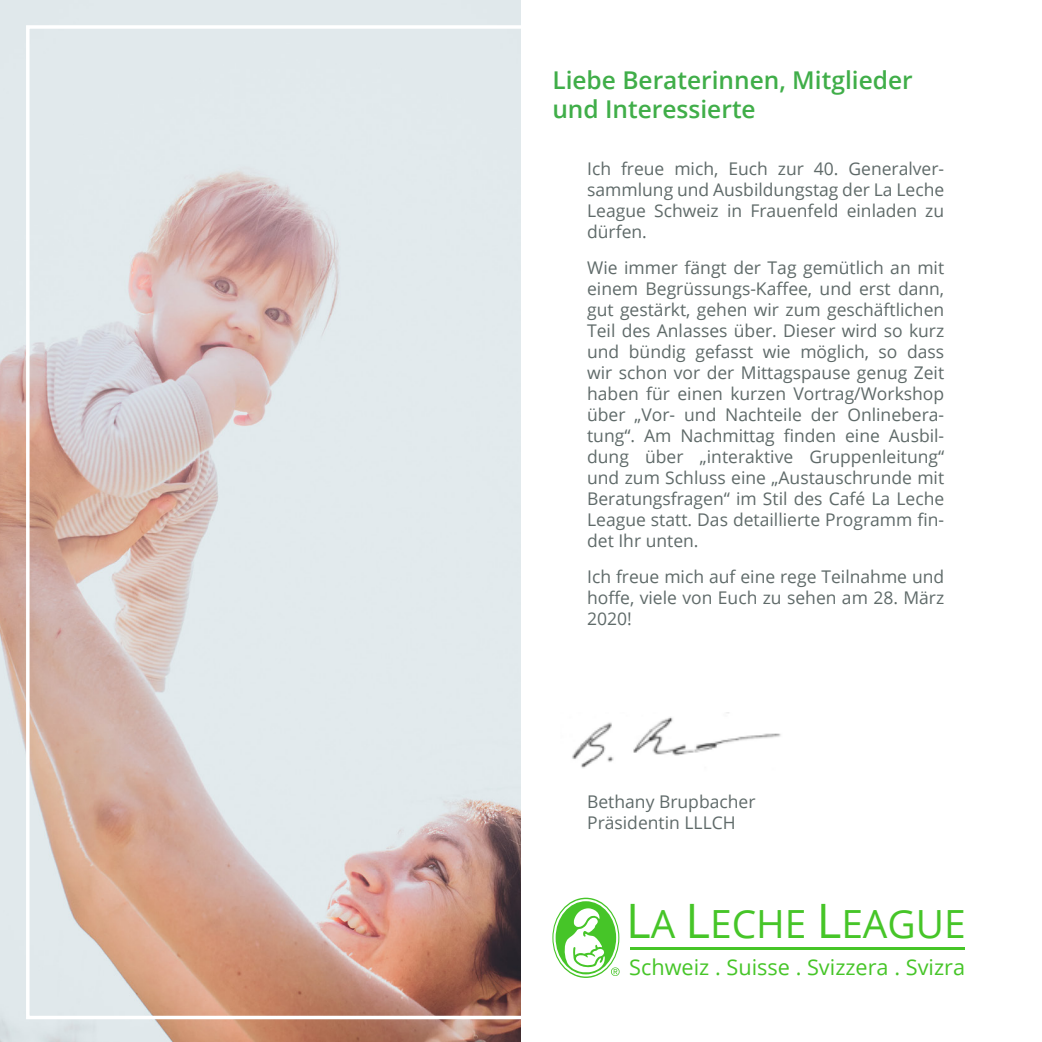
<style>
.page{position:relative;width:1042px;height:1042px;background:#fff}
.page>*{position:absolute;margin:0;border:0;box-sizing:border-box;transform-origin:0 0}
.t1{font:38.85px "Open Sans";color:#46c528}
.t2{font:600 24.5px/29.4px "Open Sans";color:#40ae49}
.t3{font:21.7px "Open Sans";color:#46c528}
.t4{font:17.5px/21px "Open Sans";color:#5f6a69;text-align:justify}
.s1{font-size:47.43px}
</style>
<div class="page">
<img style="left:0;top:0;width:521px;height:1042px">
<img style="left:572px;top:712px;width:209px;height:56px">
<svg style="left:552px;top:897px;width:67px;height:81px"></svg>
<hr style="left:630px;top:947px;width:334px;height:2px;background:#46c528">
<div style="left:26px;top:25px;width:992px;height:994px;border:4px solid #fff"></div>
<p class="t2" style="left:552px;top:65px;width:362px">Liebe Beraterinnen, Mitglieder und Interessierte</p>
<p class="t4" style="left:587px;top:158px;width:359px">Ich freue mich, Euch zur 40. Generalver&shy;sammlung und Ausbildungstag der La Leche League Schweiz in Frauenfeld einladen zu dürfen.</p>
<p class="t4" style="left:587px;top:257px;width:359px">Wie immer fängt der Tag gemütlich an mit einem Begrüssungs-Kaffee, und erst dann, gut gestärkt, gehen wir zum geschäftlichen Teil des Anlasses über. Dieser wird so kurz und bündig gefasst wie möglich, so dass wir schon vor der Mittagspause genug Zeit haben für einen kurzen Vortrag/Workshop über „Vor- und Nachteile der Onlinebera&shy;tung“. Am Nachmittag finden eine Ausbil&shy;dung über „interaktive Gruppenleitung“ und zum Schluss eine „Austauschrunde mit Beratungsfragen“ im Stil des Café La Leche League statt. Das detaillierte Programm fin&shy;det Ihr unten.</p>
<p class="t4" style="left:587px;top:566px;width:359px">Ich freue mich auf eine rege Teilnahme und hoffe, viele von Euch zu sehen am 28. März 2020!</p>
<p class="t4" style="left:587px;top:791px;width:170px">Bethany Brupbacher</p>
<p class="t4" style="left:587px;top:812px;width:150px">Präsidentin LLLCH</p>
<p class="t1" style="left:626px;top:897px;width:341px"><span class="s1">L</span>A <span class="s1">L</span>ECHE <span class="s1">L</span>EAGUE</p>
<p class="t3" style="left:629px;top:952px;width:337px">Schweiz . Suisse . Svizzera . Svizra</p>
</div>
